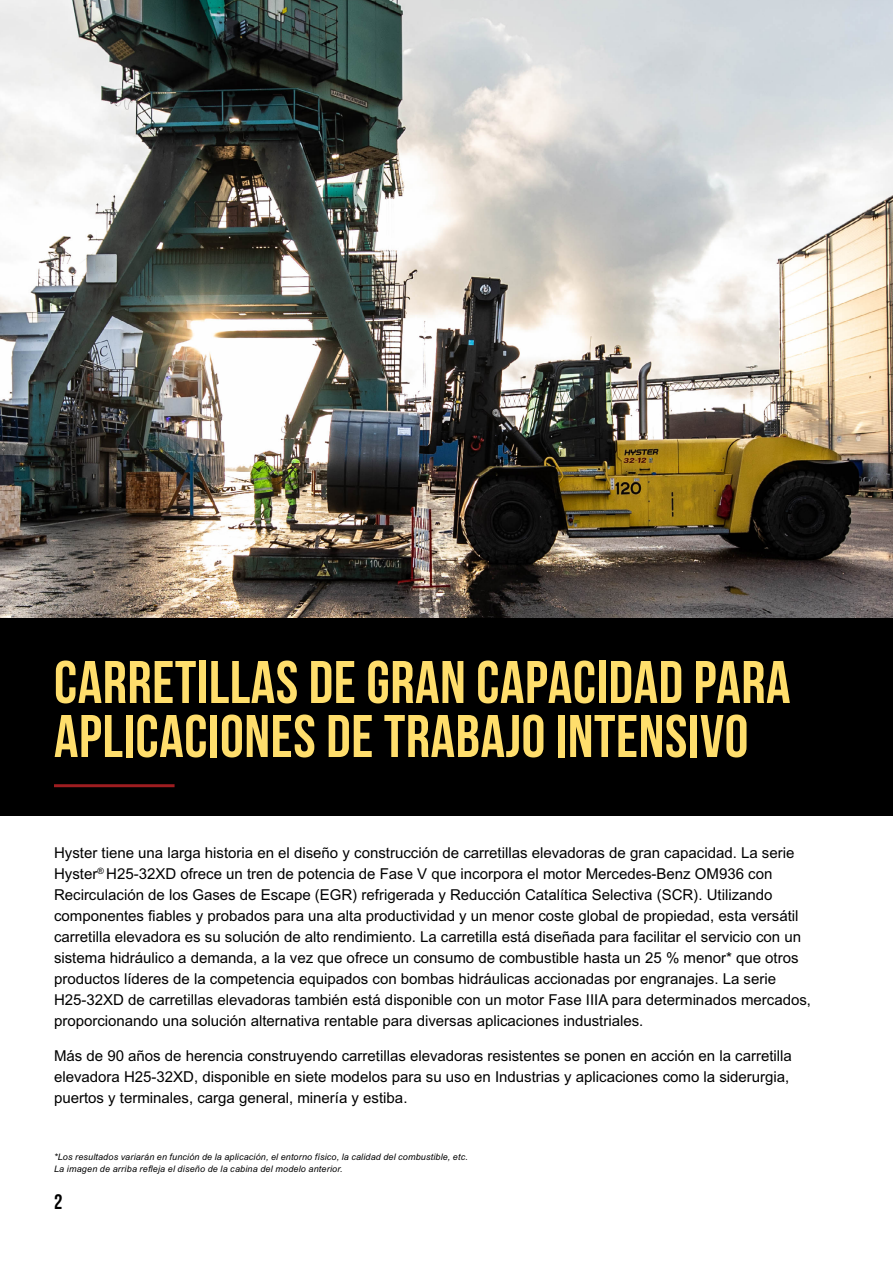
<style>
.page{position:relative;width:893px;height:1263px;background:#fff}
.page>*{position:absolute;margin:0;border:0;box-sizing:border-box;transform-origin:0 0}
.t1{font:700 60px/54px "Bebas Neue";letter-spacing:.01em;color:#ffde6c}
.t2{font:700 21px "Bebas Neue";color:#000}
.t3{font:15px/21px "Arial MT Std";color:#000}
.t4{font:italic 9px/12px "Arial MT Std";letter-spacing:.02em;color:#000}
</style>
<div class="page">
<img style="left:0;top:0;width:893px;height:618px">
<div style="left:0;top:618px;width:893px;height:198px;background:#000"></div>
<hr style="left:54px;top:784px;width:121px;height:3px;background:#9e1d20">
<h1 class="t1" style="left:54px;top:654px;width:738px">CARRETILLAS DE GRAN CAPACIDAD PARA<br>APLICACIONES DE TRABAJO INTENSIVO</h1>
<p class="t3" style="left:54px;top:842px;width:758px">Hyster tiene una larga historia en el diseño y construcción de carretillas elevadoras de gran capacidad. La serie Hyster<sup>®</sup> H25-32XD ofrece un tren de potencia de Fase V que incorpora el motor Mercedes-Benz OM936 con Recirculación de los Gases de Escape (EGR) refrigerada y Reducción Catalítica Selectiva (SCR). Utilizando componentes fiables y probados para una alta productividad y un menor coste global de propiedad, esta versátil carretilla elevadora es su solución de alto rendimiento. La carretilla está diseñada para facilitar el servicio con un sistema hidráulico a demanda, a la vez que ofrece un consumo de combustible hasta un 25 % menor* que otros productos líderes de la competencia equipados con bombas hidráulicas accionadas por engranajes. La serie H25-32XD de carretillas elevadoras también está disponible con un motor Fase IIIA para determinados mercados, proporcionando una solución alternativa rentable para diversas aplicaciones industriales.</p>
<p class="t3" style="left:54px;top:1045px;width:739px">Más de 90 años de herencia construyendo carretillas elevadoras resistentes se ponen en acción en la carretilla elevadora H25-32XD, disponible en siete modelos para su uso en Industrias y aplicaciones como la siderurgia, puertos y terminales, carga general, minería y estiba.</p>
<p class="t4" style="left:54px;top:1150px;width:415px">*Los resultados variarán en función de la aplicación, el entorno físico, la calidad del combustible, etc.<br>La imagen de arriba refleja el diseño de la cabina del modelo anterior.</p>
<h2 class="t2" style="left:54px;top:1190px;width:10px">2</h2>
</div>
